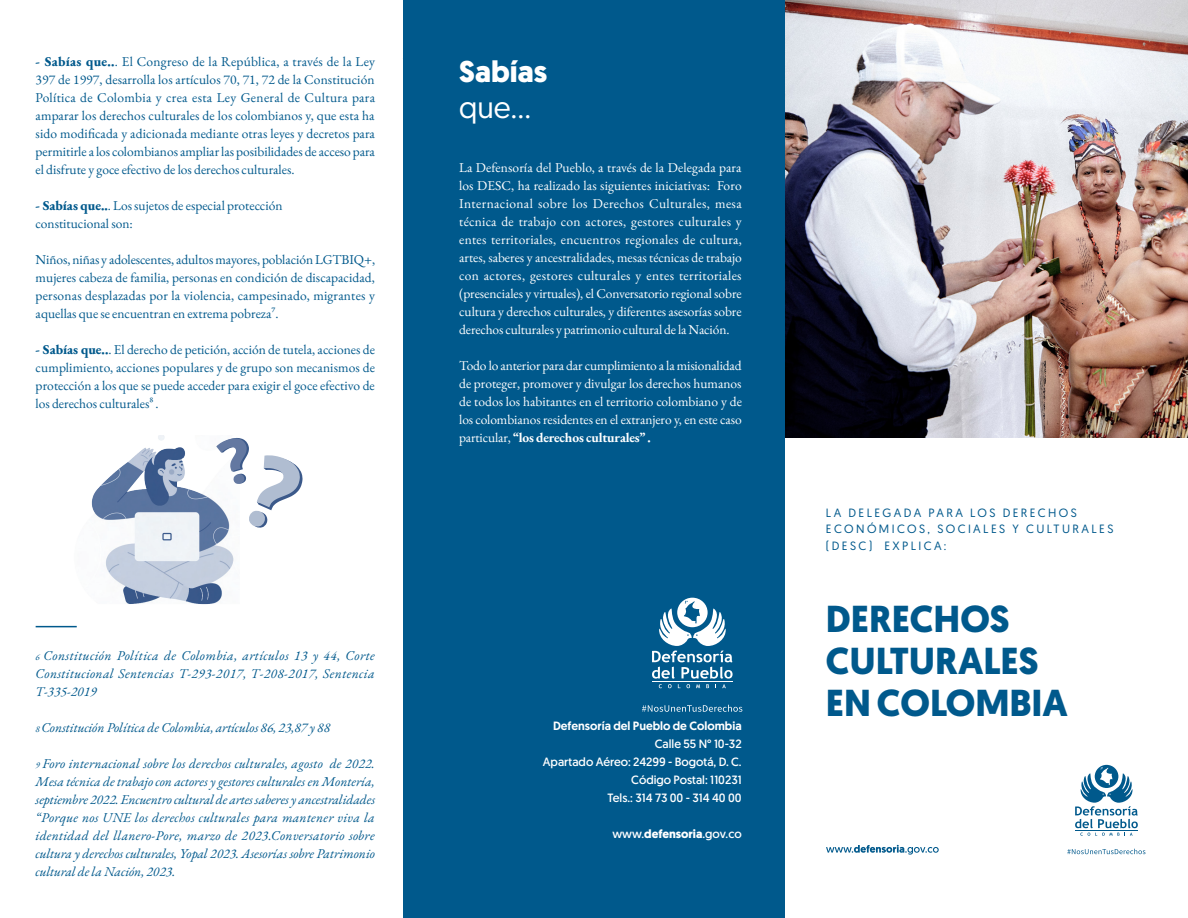
<style>
.page{position:relative;width:1188px;height:918px;background:#fff}
.page>*{position:absolute;margin:0;border:0;box-sizing:border-box;transform-origin:0 0}
.Titulos{font:700 37.5px/42px "Geomanist";color:#00598c}
.t1{font:700 30px "Geomanist";color:#fff}
.t2{font:30px "Geomanist";color:#fff}
.cuerpo_folleto{font:13.5px/18px "EB Garamond";color:#00598c;text-align:justify}
.cuerpo_folleto-2{font:13.5px/18px "EB Garamond";letter-spacing:-.01em;color:#fff;text-align:justify}
.cuerpo_folleto-3{font:italic 13.5px/18px "EB Garamond";color:#00598c;text-align:justify}
.pie{font:12px "Geomanist";color:#fff}
.t3{font:12px/16.5px "Geomanist";letter-spacing:.2em;color:#00598c}
.pie-2{font:500 12px "Geomanist";color:#fff}
.s1{font-weight:800}
.s2{font-size:9px}
.s3{font-weight:700}
</style>
<div class="page">
<img style="left:91px;top:435px;width:143px;height:170px">
<img style="left:785px;top:0;width:403px;height:438px">
<svg style="left:826px;top:845px;width:113px;height:10px"></svg>
<svg style="left:1067px;top:849px;width:78px;height:5px"></svg>
<svg style="left:1075px;top:765px;width:63px;height:71px"></svg>
<div style="left:403px;top:0;width:382px;height:918px;background:#00598c"></div>
<svg style="left:642px;top:705px;width:100px;height:7px"></svg>
<svg style="left:652px;top:598px;width:81px;height:90px"></svg>
<hr style="left:36px;top:626px;width:41px;height:1px;background:#00598c">
<svg style="left:216px;top:438px;width:87px;height:90px"></svg>
<p class="cuerpo_folleto" style="left:36px;top:52px;width:341px"><span class="s1">- Sabías que..</span>. El Congreso de la República, a través de la Ley 397 de 1997, desarrolla los artículos 70, 71, 72 de la Constitución Política de Colombia y crea esta Ley General de Cultura para amparar los derechos culturales de los colombianos y, que esta ha sido modificada y adicionada mediante otras leyes y decretos para permitirle a los colombianos ampliar las posibilidades de acceso para el disfrute y goce efectivo de los derechos culturales.</p>
<p class="cuerpo_folleto" style="left:36px;top:196px;width:248px"><span class="s1">- Sabías que..</span>. Los sujetos de especial protección</p>
<p class="cuerpo_folleto" style="left:36px;top:214px;width:99px">constitucional son:</p>
<p class="cuerpo_folleto" style="left:36px;top:250px;width:341px">Niños, niñas y adolescentes, adultos mayores, población LGTBIQ+, mujeres cabeza de familia, personas en condición de discapacidad, personas desplazadas por la violencia, campesinado, migrantes y aquellas que se encuentran en extrema pobreza7.</p>
<p class="cuerpo_folleto" style="left:36px;top:340px;width:341px"><span class="s1">- Sabías que..</span>. El derecho de petición, acción de tutela, acciones de cumplimiento, acciones populares y de grupo son mecanismos de protección a los que se puede acceder para exigir el goce efectivo de los derechos culturales8 .</p>
<p class="cuerpo_folleto-3" style="left:36px;top:646px;width:341px"><span class="s2">6</span> Constitución Política de Colombia, artículos 13 y 44, Corte Constitucional Sentencias T-293-2017, T-208-2017, Sentencia T-335-2019</p>
<p class="cuerpo_folleto-3" style="left:36px;top:718px;width:296px"><span class="s2">8</span> Constitución Política de Colombia, artículos 86, 23,87 y 88</p>
<p class="cuerpo_folleto-3" style="left:36px;top:754px;width:341px"><span class="s2">9</span> Foro internacional sobre los derechos culturales, agosto de 2022.<br>Mesa técnica de trabajo con actores y gestores culturales en Montería, septiembre 2022. Encuentro cultural de artes saberes y ancestralidades “Porque nos UNE los derechos culturales para mantener viva la identidad del llanero-Pore, marzo de 2023.Conversatorio sobre cultura y derechos culturales, Yopal 2023. Asesorías sobre Patrimonio cultural de la Nación, 2023.</p>
<p class="t1" style="left:459px;top:51px;width:89px">Sabías</p>
<p class="t2" style="left:459px;top:88px;width:73px">que...</p>
<p class="cuerpo_folleto-2" style="left:459px;top:158px;width:284px">La Defensoría del Pueblo, a través de la Delegada para los DESC, ha realizado las siguientes iniciativas: Foro Internacional sobre los Derechos Culturales, mesa técnica de trabajo con actores, gestores culturales y entes territoriales, encuentros regionales de cultura, artes, saberes y ancestralidades, mesas técnicas de trabajo con actores, gestores culturales y entes territoriales (presenciales y virtuales), el Conversatorio regional sobre cultura y derechos culturales, y diferentes asesorías sobre derechos culturales y patrimonio cultural de la Nación.</p>
<p class="cuerpo_folleto-2" style="left:459px;top:356px;width:284px">Todo lo anterior para dar cumplimiento a la misionalidad de proteger, promover y divulgar los derechos humanos de todos los habitantes en el territorio colombiano y de los colombianos residentes en el extranjero y, en este caso particular, <span class="s3">“los derechos culturales” .</span></p>
<p class="pie-2" style="left:553px;top:718px;width:190px">Defensoría del Pueblo de Colombia</p>
<p class="pie" style="left:655px;top:736px;width:88px">Calle 55 N° 10-32</p>
<p class="pie" style="left:543px;top:754px;width:200px">Apartado Aéreo: 24299 - Bogotá, D. C.</p>
<p class="pie" style="left:631px;top:772px;width:112px">Código Postal: 110231</p>
<p class="pie" style="left:607px;top:790px;width:136px">Tels.: 314 73 00 - 314 40 00</p>
<p class="pie" style="left:612px;top:826px;width:131px">www.<span class="s3">defensoria</span>.gov.co</p>
<p class="t3" style="left:826px;top:504px;width:289px">LA DELEGADA PARA LOS DERECHOS<br>ECONÓMICOS, SOCIALES Y CULTURALES (DESC) EXPLICA:</p>
<p class="Titulos" style="left:826px;top:598px;width:244px">DERECHOS<br>CULTURALES<br>EN COLOMBIA</p>
</div>
